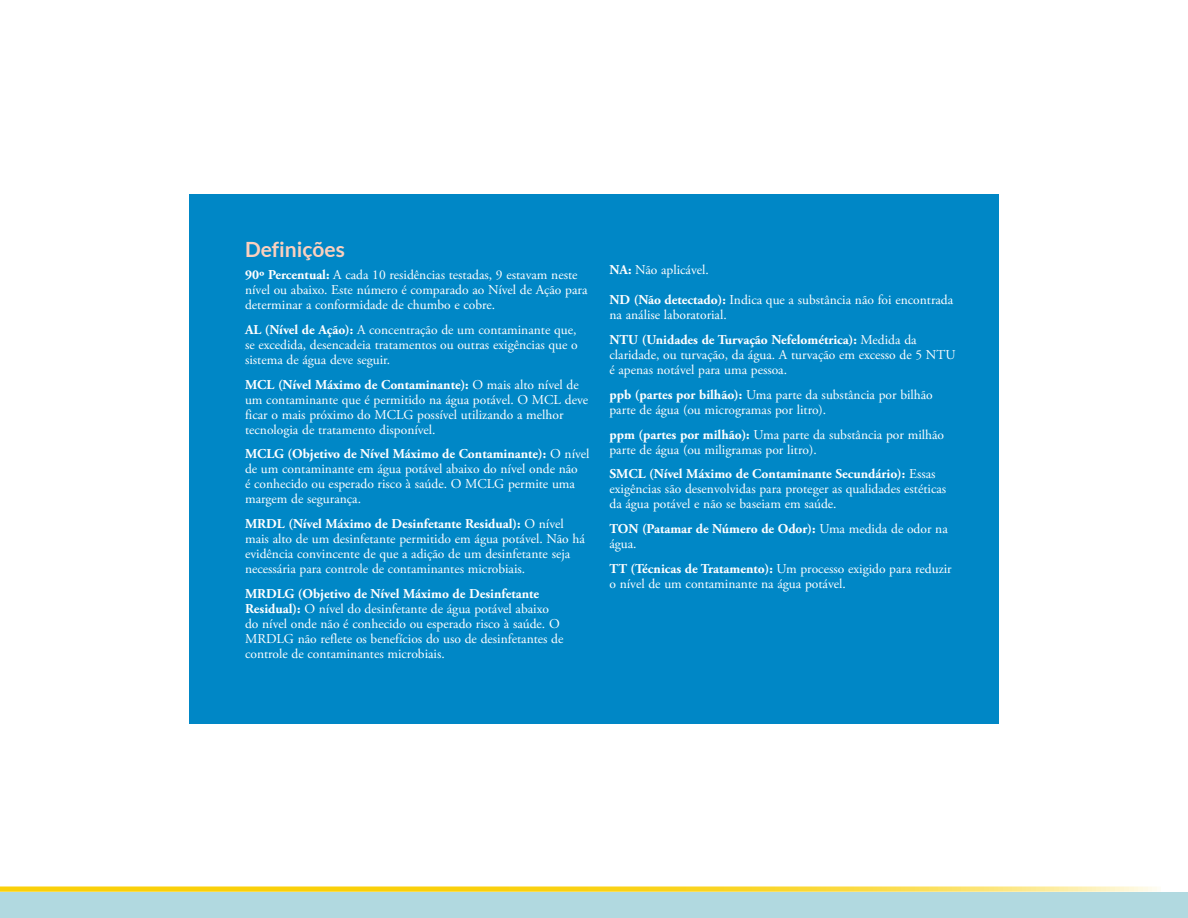
<style>
.page{position:relative;width:1188px;height:918px;background:#fff}
.page>*{position:absolute;margin:0;border:0;box-sizing:border-box;transform-origin:0 0}
.Article_Headline-21{font:700 21px "Lato";color:#fcd0be}
.Table_definitions_te{font:13.5px/15px "Adobe Garamond Pro";color:#fff}
.Table_definitions_te-2{font:700 13.5px/15px "Adobe Garamond Pro";color:#fff}
.s1{font-weight:700}
.s2{font-weight:400}
</style>
<div class="page">
<div style="left:0;top:892px;width:1188px;height:26px;background:#b1d9e0"></div>
<svg style="left:0;top:886px;width:1157px;height:6px;background:#fbdc4b"></svg>
<div style="left:189px;top:194px;width:810px;height:530px;background:#0087c6"></div>
<p class="Article_Headline-21" style="left:245px;top:237px;width:101px">Definições</p>
<p class="Table_definitions_te" style="left:245px;top:268px;width:344px"><span class="s1">90º Percentual:</span> A cada 10 residências testadas, 9 estavam neste nível ou abaixo. Este número é comparado ao Nível de Ação para determinar a conformidade de chumbo e cobre.</p>
<p class="Table_definitions_te" style="left:245px;top:323px;width:334px;text-align:justify"><span class="s1">AL (Nível de Ação):</span> A concentração de um contaminante que, se excedida, desencadeia tratamentos ou outras exigências que o sistema de água deve seguir.</p>
<p class="Table_definitions_te" style="left:245px;top:377px;width:345px"><span class="s1">MCL (Nível Máximo de Contaminante):</span> O mais alto nível de um contaminante que é permitido na água potável. O MCL deve ficar o mais próximo do MCLG possível utilizando a melhor tecnologia de tratamento disponível.</p>
<p class="Table_definitions_te" style="left:245px;top:447px;width:346px"><span class="s1">MCLG (Objetivo de Nível Máximo de Contaminante):</span> O nível de um contaminante em água potável abaixo do nível onde não<br>é conhecido ou esperado risco à saúde. O MCLG permite uma margem de segurança.</p>
<p class="Table_definitions_te" style="left:245px;top:517px;width:341px"><span class="s1">MRDL (Nível Máximo de Desinfetante Residual):</span> O nível mais alto de um desinfetante permitido em água potável. Não há evidência convincente de que a adição de um desinfetante seja necessária para controle de contaminantes microbiais.</p>
<p class="Table_definitions_te" style="left:245px;top:587px;width:320px"><span class="s1">MRDLG (Objetivo de Nível Máximo de Desinfetante Residual):</span> O nível do desinfetante de água potável abaixo do nível onde não é conhecido ou esperado risco à saúde. O MRDLG não reflete os benefícios do uso de desinfetantes de controle de contaminantes microbiais.</p>
<p class="Table_definitions_te" style="left:609px;top:263px;width:101px"><span class="s1">NA:</span> Não aplicável.</p>
<p class="Table_definitions_te" style="left:609px;top:293px;width:345px"><span class="s1">ND (Não detectado):</span> Indica que a substância não foi encontrada na análise laboratorial.</p>
<p class="Table_definitions_te" style="left:609px;top:333px;width:348px"><span class="s1">NTU (Unidades de Turvação Nefelométrica):</span> Medida da claridade, ou turvação, da água. A turvação em excesso de 5 NTU é apenas notável para uma pessoa.</p>
<p class="Table_definitions_te" style="left:609px;top:387px;width:325px"><span class="s1">ppb (partes por bilhão):</span> Uma parte da substância por bilhão parte de água (ou microgramas por litro).</p>
<p class="Table_definitions_te" style="left:609px;top:427px;width:336px"><span class="s1">ppm (partes por milhão):</span> Uma parte da substância por milhão parte de água (ou miligramas por litro).</p>
<p class="Table_definitions_te" style="left:609px;top:467px;width:338px"><span class="s1">SMCL (Nível Máximo de Contaminante Secundário):</span> Essas exigências são desenvolvidas para proteger as qualidades estéticas da água potável e não se baseiam em saúde.</p>
<p class="Table_definitions_te-2" style="left:609px;top:522px;width:340px">TON (Patamar de Número de Odor): <span class="s2">Uma medida de odor na água.</span></p>
<p class="Table_definitions_te" style="left:609px;top:561px;width:344px"><span class="s1">TT (Técnicas de Tratamento):</span> Um processo exigido para reduzir o nível de um contaminante na água potável.</p>
</div>
